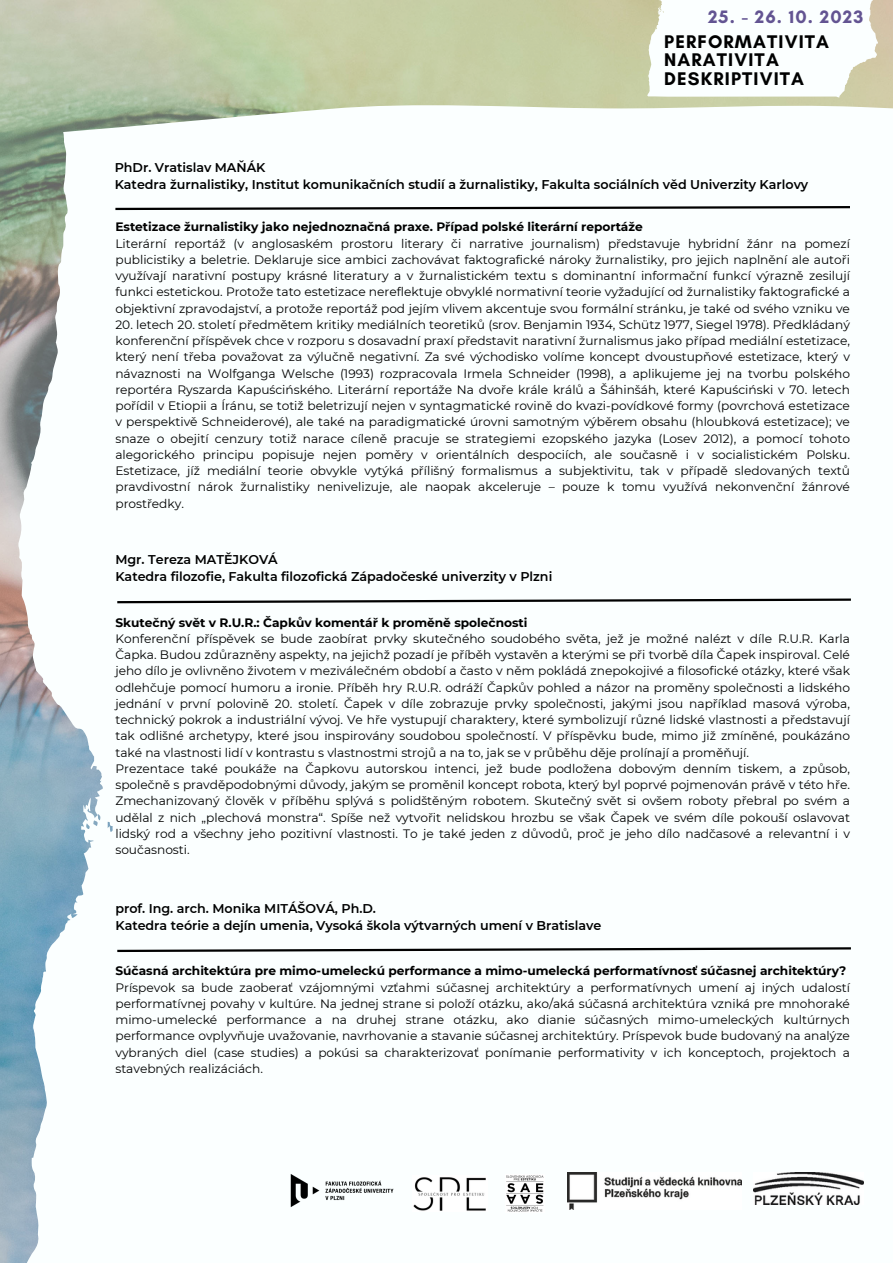
<style>
.page{position:relative;width:893px;height:1264px;background:#fff}
.page>*{position:absolute;margin:0;border:0;box-sizing:border-box;transform-origin:0 0}
.t1{font:700 18.6px/18.6px "Glacial Indifference";letter-spacing:.06em;color:#000}
.t2{font:700 18.3px "Glacial Indifference";letter-spacing:.06em;color:#635492}
.t3{font:600 12.75px "Montserrat";color:#000}
.t4{font:12.15px/16.2px "Montserrat";color:#000;text-align:justify}
.t5{font:700 12.15px "Montserrat";color:#000}
</style>
<div class="page">
<img style="left:0;top:0;width:892px;height:1262px">
<svg style="left:839px;top:0;width:39px;height:98px"></svg>
<svg style="left:115px;top:597px;width:738px;height:7px"></svg>
<svg style="left:113px;top:205px;width:739px;height:6px"></svg>
<svg style="left:115px;top:946px;width:738px;height:7px"></svg>
<img style="left:272px;top:1154px;width:140px;height:72px">
<img style="left:506px;top:1174px;width:38px;height:38px">
<img style="left:412px;top:1175px;width:75px;height:36px">
<img style="left:568px;top:1172px;width:173px;height:37px">
<img style="left:753px;top:1172px;width:110px;height:32px">
<p class="t2" style="left:708px;top:6px;width:157px">25. - 26. 10. 2023</p>
<p class="t1" style="left:664px;top:32px;width:166px">PERFORMATIVITA</p>
<p class="t1" style="left:664px;top:50px;width:141px">NARATIVITA<br>DESKRIPTIVITA</p>
<p class="t3" style="left:115px;top:159px;width:152px">PhDr. Vratislav MAŇÁK</p>
<p class="t3" style="left:115px;top:176px;width:695px">Katedra žurnalistiky, Institut komunikačních studií a žurnalistiky, Fakulta sociálních věd Univerzity Karlovy</p>
<p class="t5" style="left:115px;top:219px;width:529px">Estetizace žurnalistiky jako nejednoznačná praxe. Případ polské literární reportáže</p>
<p class="t4" style="left:115px;top:235px;width:736px">Literární reportáž (v anglosaském prostoru literary či narrative journalism) představuje hybridní žánr na pomezí publicistiky a beletrie. Deklaruje sice ambici zachovávat faktografické nároky žurnalistiky, pro jejich naplnění ale autoři využívají narativní postupy krásné literatury a v žurnalistickém textu s dominantní informační funkcí výrazně zesilují funkci estetickou. Protože tato estetizace nereflektuje obvyklé normativní teorie vyžadující od žurnalistiky faktografické a objektivní zpravodajství, a protože reportáž pod jejím vlivem akcentuje svou formální stránku, je také od svého vzniku ve</p>
<p class="t4" style="left:115px;top:316px;width:736px">20. letech 20. století předmětem kritiky mediálních teoretiků (srov. Benjamin 1934, Schütz 1977, Siegel 1978). Předkládaný konferenční příspěvek chce v rozporu s dosavadní praxí představit narativní žurnalismus jako případ mediální estetizace, který není třeba považovat za výlučně negativní. Za své východisko volíme koncept dvoustupňové estetizace, který v návaznosti na Wolfganga Welsche (1993) rozpracovala Irmela Schneider (1998), a aplikujeme jej na tvorbu polského reportéra Ryszarda Kapuścińského. Literární reportáže Na dvoře krále králů a Šáhinšáh, které Kapuściński v 70. letech pořídil v Etiopii a Íránu, se totiž beletrizují nejen v syntagmatické rovině do kvazi-povídkové formy (povrchová estetizace v perspektivě Schneiderové), ale také na paradigmatické úrovni samotným výběrem obsahu (hloubková estetizace); ve snaze o obejití cenzury totiž narace cíleně pracuje se strategiemi ezopského jazyka (Losev 2012), a pomocí tohoto alegorického principu popisuje nejen poměry v orientálních despociích, ale současně i v socialistickém Polsku.<br>Estetizace, jíž mediální teorie obvykle vytýká přílišný formalismus a subjektivitu, tak v případě sledovaných textů pravdivostní nárok žurnalistiky nenivelizuje, ale naopak akceleruje – pouze k tomu využívá nekonvenční žánrové prostředky.</p>
<p class="t3" style="left:115px;top:551px;width:164px">Mgr. Tereza MATĚJKOVÁ</p>
<p class="t3" style="left:115px;top:568px;width:438px">Katedra filozofie, Fakulta filozofická Západočeské univerzity v Plzni</p>
<p class="t5" style="left:115px;top:615px;width:413px">Skutečný svět v R.U.R.: Čapkův komentář k proměně společnosti</p>
<p class="t4" style="left:115px;top:630px;width:736px">Konferenční příspěvek se bude zaobírat prvky skutečného soudobého světa, jež je možné nalézt v díle R.U.R. Karla Čapka. Budou zdůrazněny aspekty, na jejichž pozadí je příběh vystavěn a kterými se při tvorbě díla Čapek inspiroval. Celé jeho dílo je ovlivněno životem v meziválečném období a často v něm pokládá znepokojivé a filosofické otázky, které však odlehčuje pomocí humoru a ironie. Příběh hry R.U.R. odráží Čapkův pohled a názor na proměny společnosti a lidského jednání v první polovině 20. století. Čapek v díle zobrazuje prvky společnosti, jakými jsou například masová výroba, technický pokrok a industriální vývoj. Ve hře vystupují charaktery, které symbolizují různé lidské vlastnosti a představují tak odlišné archetypy, které jsou inspirovány soudobou společností. V příspěvku bude, mimo již zmíněné, poukázáno také na vlastnosti lidí v kontrastu s vlastnostmi strojů a na to, jak se v průběhu děje prolínají a proměňují.</p>
<p class="t4" style="left:115px;top:760px;width:736px">Prezentace také poukáže na Čapkovu autorskou intenci, jež bude podložena dobovým denním tiskem, a způsob, společně s pravděpodobnými důvody, jakým se proměnil koncept robota, který byl poprvé pojmenován právě v této hře.<br>Zmechanizovaný člověk v příběhu splývá s polidštěným robotem. Skutečný svět si ovšem roboty přebral po svém a udělal z nich „plechová monstra“. Spíše než vytvořit nelidskou hrozbu se však Čapek ve svém díle pokouší oslavovat lidský rod a všechny jeho pozitivní vlastnosti. To je také jeden z důvodů, proč je jeho dílo nadčasové a relevantní i v současnosti.</p>
<p class="t3" style="left:115px;top:900px;width:262px">prof. Ing. arch. Monika MITÁŠOVÁ, Ph.D.</p>
<p class="t3" style="left:115px;top:917px;width:487px">Katedra teórie a dejín umenia, Vysoká škola výtvarných umení v Bratislave</p>
<p class="t5" style="left:115px;top:963px;width:732px">Súčasná architektúra pre mimo-umeleckú performance a mimo-umelecká performatívnosť súčasnej architektúry?</p>
<p class="t4" style="left:115px;top:979px;width:736px">Príspevok sa bude zaoberať vzájomnými vzťahmi súčasnej architektúry a performatívnych umení aj iných udalostí performatívnej povahy v kultúre. Na jednej strane si položí otázku, ako/aká súčasná architektúra vzniká pre mnohoraké mimo-umelecké performance a na druhej strane otázku, ako dianie súčasných mimo-umeleckých kultúrnych performance ovplyvňuje uvažovanie, navrhovanie a stavanie súčasnej architektúry. Príspevok bude budovaný na analýze vybraných diel (case studies) a pokúsi sa charakterizovať ponímanie performativity v ich konceptoch, projektoch a stavebných realizáciách.</p>
</div>
